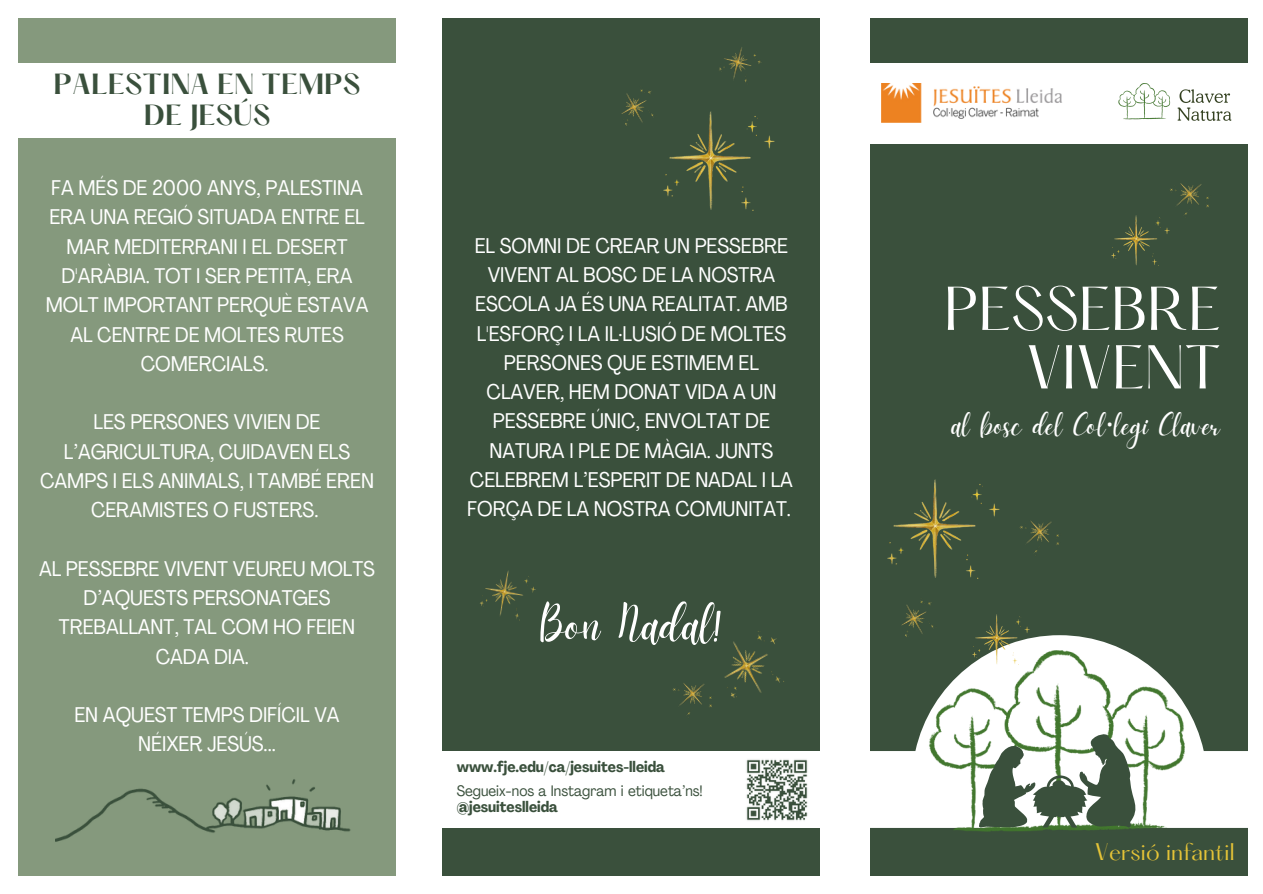
<style>
.page{position:relative;width:1263px;height:894px;background:#fff}
.page>*{position:absolute;margin:0;border:0;box-sizing:border-box;transform-origin:0 0}
.t1{font:54px/58.5px "Hatton";color:#fff;text-align:right}
.t2{font:51px "Daydream";color:#fff}
.t3{font:30px "Daydream";color:#fff}
.t4{font:600 25.5px/30.3px "Hatton";color:#3a503c;text-align:center}
.t5{font:condensed 21px/29.2px "Agrandir";color:#fff;text-align:center}
.t6{font:21px "Hatton";color:#e6c437}
.t7{font:condensed 15px/16.8px "Agrandir";color:#3a503c}
.t8{font:700 condensed 15px "Agrandir";color:#3a503c}
.s1{font-weight:700}
.s2{font-family:"Noto Sans"}
</style>
<div class="page">
<div style="left:19px;top:18px;width:377px;height:857px;background:#85997d"></div>
<div style="left:11px;top:63px;width:392px;height:74px;background:#fff"></div>
<img style="left:55px;top:779px;width:296px;height:97px">
<div style="left:870px;top:18px;width:377px;height:857px;background:#3a503c"></div>
<svg style="left:870px;top:635px;width:378px;height:192px"></svg>
<div style="left:858px;top:63px;width:391px;height:80px;background:#fff"></div>
<img style="left:1118px;top:84px;width:53px;height:36px">
<img style="left:882px;top:83px;width:180px;height:40px">
<img style="left:1177px;top:89px;width:54px;height:32px">
<img style="left:888px;top:479px;width:111px;height:99px">
<img style="left:892px;top:601px;width:51px;height:41px">
<img style="left:1019px;top:520px;width:40px;height:33px">
<img style="left:913px;top:650px;width:291px;height:182px">
<svg style="left:979px;top:730px;width:159px;height:97px"></svg>
<img style="left:972px;top:614px;width:58px;height:50px">
<img style="left:1170px;top:183px;width:39px;height:32px">
<img style="left:1112px;top:215px;width:57px;height:51px">
<div style="left:443px;top:18px;width:377px;height:857px;background:#3a503c"></div>
<img style="left:663px;top:112px;width:112px;height:99px">
<img style="left:621px;top:89px;width:33px;height:37px">
<img style="left:719px;top:47px;width:43px;height:35px">
<img style="left:724px;top:631px;width:60px;height:67px">
<img style="left:480px;top:570px;width:56px;height:51px">
<img style="left:672px;top:683px;width:40px;height:32px">
<div style="left:436px;top:751px;width:418px;height:76px;background:#fff"></div>
<img style="left:746px;top:759px;width:62px;height:62px">
<h4 class="t4" style="left:54px;top:72px;width:308px">PALESTINA EN TEMPS<br>DE JESÚS</h4>
<h5 class="t5" style="left:46px;top:175px;width:324px">FA MÉS DE 2000 ANYS, PALESTINA<br>ERA UNA REGIÓ SITUADA ENTRE EL<br>MAR MEDITERRANI I EL DESERT<br>D'ARÀBIA. TOT I SER PETITA, ERA<br>MOLT IMPORTANT PERQUÈ ESTAVA<br>AL CENTRE DE MOLTES RUTES<br>COMERCIALS.</h5>
<h5 class="t5" style="left:40px;top:409px;width:335px">LES PERSONES VIVIEN DE<br>L’AGRICULTURA, CUIDAVEN ELS<br>CAMPS I ELS ANIMALS, I TAMBÉ EREN<br>CERAMISTES O FUSTERS.</h5>
<h5 class="t5" style="left:39px;top:555px;width:337px">AL PESSEBRE VIVENT VEUREU MOLTS<br>D’AQUESTS PERSONATGES<br>TREBALLANT, TAL COM HO FEIEN<br>CADA DIA.</h5>
<h5 class="t5" style="left:74px;top:702px;width:267px">EN AQUEST TEMPS DIFÍCIL VA<br>NÉIXER JESÚS...</h5>
<p class="t5" style="left:467px;top:233px;width:327px">EL SOMNI DE CREAR UN PESSEBRE<br>VIVENT AL BOSC DE LA NOSTRA<br>ESCOLA JA ÉS UNA REALITAT. AMB<br>L'ESFORÇ I LA IL·LUSIÓ DE MOLTES<br>PERSONES QUE ESTIMEM EL<br>CLAVER, HEM DONAT VIDA A UN<br>PESSEBRE ÚNIC, ENVOLTAT DE<br>NATURA I PLE DE MÀGIA. JUNTS<br>CELEBREM L’ESPERIT DE NADAL I LA<br>FORÇA DE LA NOSTRA COMUNITAT.</p>
<p class="t2" style="left:540px;top:595px;width:184px">Bon Nadal!</p>
<h5 class="t8" style="left:457px;top:760px;width:210px">www.fje.edu/ca/jesuites-lleida</h5>
<h2 class="t7" style="left:457px;top:783px;width:247px">Segueix-nos a Instagram i etiqueta’ns! <span class="s1">@jesuiteslleida</span></h2>
<p class="t1" style="left:944px;top:285px;width:278px">PESSEBRE<br>VIVENT</p>
<p class="t3" style="left:951px;top:408px;width:271px">al bosc del Col<span class="s2">·</span>legi Claver</p>
<p class="t6" style="left:1095px;top:841px;width:141px">Versió infantil</p>
</div>
